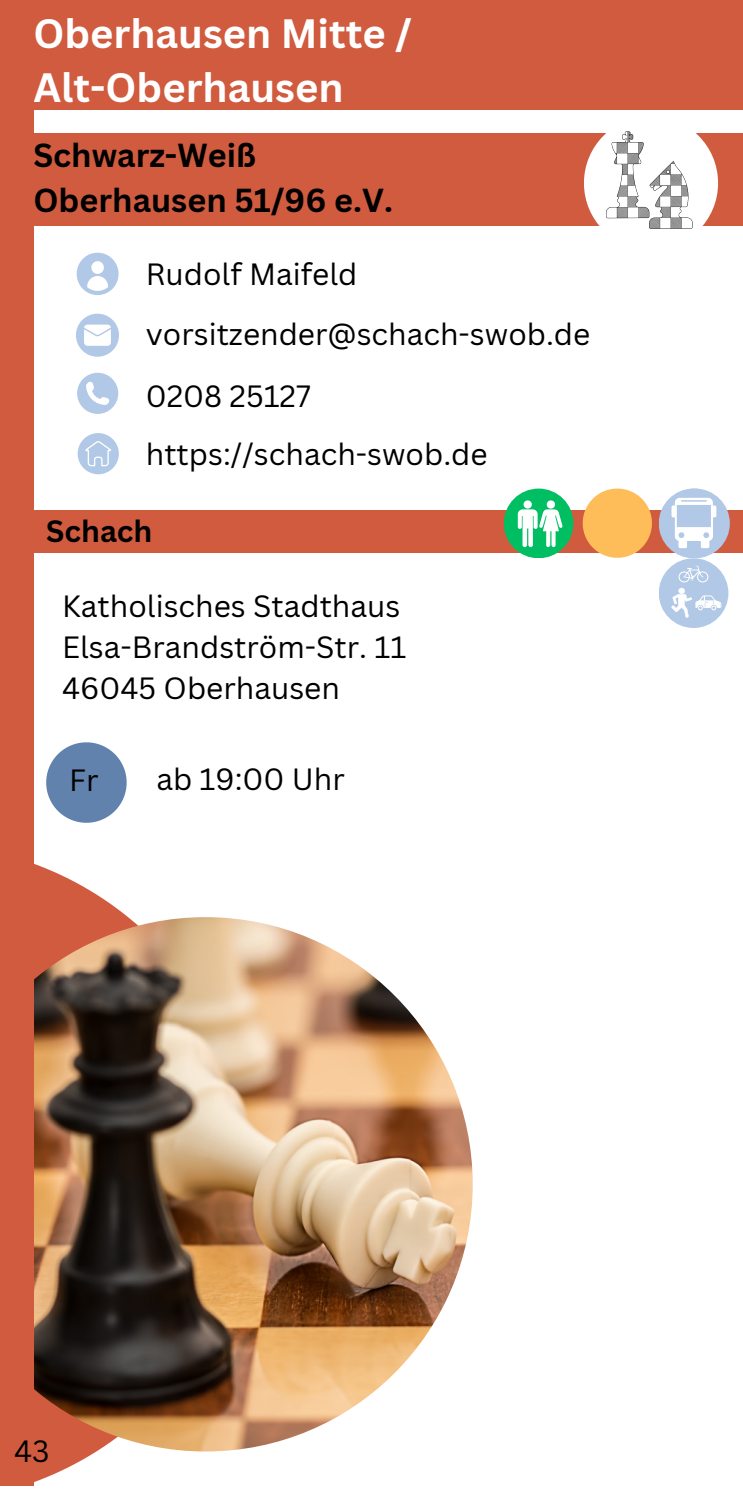
<style>
.page{position:relative;width:743px;height:1489px;background:#fff}
.page>*{position:absolute;margin:0;border:0;box-sizing:border-box;transform-origin:0 0}
.t1{font:700 40px "Canva Sans";color:#fff}
.t2{font:700 32.5px "Canva Sans";color:#000}
.t3{font:30px "Canva Sans";color:#000}
.t4{font:700 30px "Canva Sans";color:#000}
</style>
<div class="page">
<div style="left:0;top:0;width:742px;height:110px;background:#d15b3f"></div>
<div style="left:0;top:134px;width:742px;height:91px;background:#d15b3f"></div>
<svg style="left:77px;top:253px;width:42px;height:42px"></svg>
<svg style="left:76px;top:314px;width:43px;height:43px"></svg>
<svg style="left:77px;top:373px;width:41px;height:41px"></svg>
<svg style="left:78px;top:433px;width:41px;height:41px"></svg>
<div style="left:22px;top:510px;width:720px;height:43px;background:#d15b3f"></div>
<svg style="left:583px;top:488px;width:69px;height:70px"></svg>
<svg style="left:660px;top:488px;width:70px;height:70px"></svg>
<svg style="left:46px;top:742px;width:81px;height:81px"></svg>
<div style="left:504px;top:488px;width:69px;height:70px;background:#00bf63;border-radius:50%"></div>
<div style="left:659px;top:488px;width:69px;height:70px;background:#b1c8e6;border-radius:50%"></div>
<svg style="left:671px;top:498px;width:45px;height:50px"></svg>
<div style="left:659px;top:558px;width:69px;height:70px;background:#b1c8e6;border-radius:50%"></div>
<svg style="left:678px;top:566px;width:30px;height:16px"></svg>
<svg style="left:671px;top:588px;width:50px;height:30px"></svg>
<svg style="left:518px;top:500px;width:44px;height:47px"></svg>
<div style="left:584px;top:116px;width:134px;height:134px;background:#fff;border-radius:50%"></div>
<svg style="left:33px;top:844px;width:186px;height:641px"></svg>
<img style="left:33px;top:917px;width:440px;height:534px">
<img style="left:605px;top:131px;width:88px;height:98px">
<div style="left:0;top:0;width:33px;height:1485px;background:#d15b3f"></div>
<p class="t1" style="left:33px;top:5px;width:380px">Oberhausen Mitte /</p>
<p class="t1" style="left:33px;top:59px;width:312px">Alt-Oberhausen</p>
<p class="t2" style="left:33px;top:132px;width:224px">Schwarz-Weiß</p>
<p class="t2" style="left:33px;top:177px;width:361px">Oberhausen 51/96 e.V.</p>
<p class="t3" style="left:146px;top:253px;width:213px">Rudolf Maifeld</p>
<p class="t3" style="left:146px;top:313px;width:446px">vorsitzender@schach-swob.de</p>
<p class="t3" style="left:146px;top:375px;width:166px">0208 25127</p>
<p class="t3" style="left:146px;top:432px;width:343px">https://schach-swob.de</p>
<p class="t4" style="left:46px;top:510px;width:108px">Schach</p>
<p class="t3" style="left:62px;top:584px;width:340px">Katholisches Stadthaus</p>
<p class="t3" style="left:62px;top:626px;width:346px">Elsa-Brandström-Str. 11</p>
<p class="t3" style="left:62px;top:667px;width:279px">46045 Oberhausen</p>
<p class="t3" style="left:69px;top:759px;width:31px">Fr</p>
<p class="t3" style="left:156px;top:758px;width:190px">ab 19:00 Uhr</p>
<p class="t3" style="left:14px;top:1430px;width:37px">43</p>
</div>
